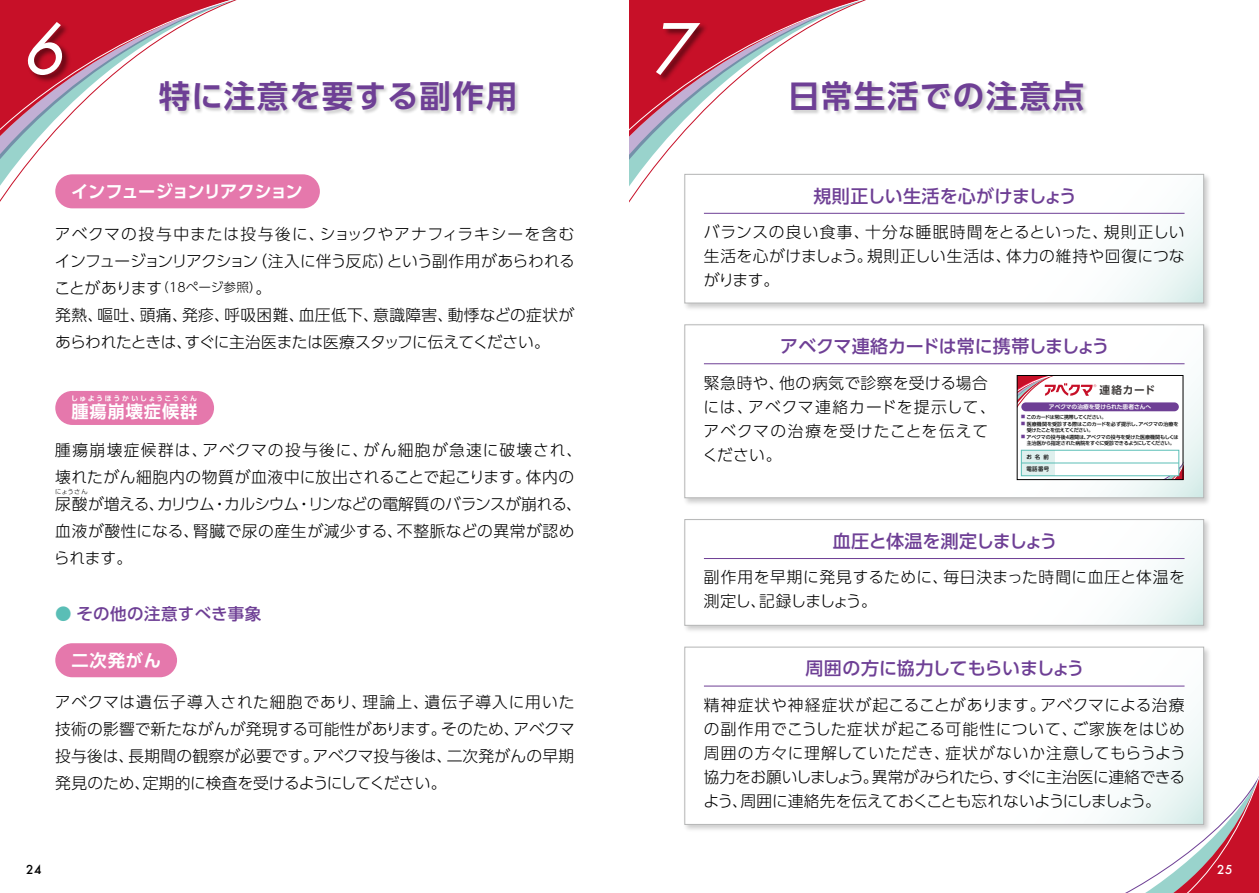
<style>
.page{position:relative;width:1259px;height:893px;background:#fff}
.page>*{position:absolute;margin:0;border:0;box-sizing:border-box;transform-origin:0 0}
.t1{font:italic 67.5px "Futura";color:#fff}
.t2{font:700 31.5px "UD Shin Go Pro De";letter-spacing:.045em;color:#6e3f95}
.t3{font:500 18px "UD Shin Go Pro";letter-spacing:-.01em;color:#6e3f95}
.t4{font:500 18px "UD Shin Go Pro";letter-spacing:-.03em;color:#6e3f95}
.t5{font:700 17.25px "UD Shin Go Pro De";letter-spacing:-.05em;color:#fff}
.t6{font:700 17.25px "UD Shin Go Pro De";letter-spacing:.05em;color:#fff}
.t7{font:700 17.25px "UD Shin Go Pro De";color:#fff}
.t8{font:500 16.5px "UD Shin Go Pro";letter-spacing:.025em;color:#6e3f95}
.t9{font:300 15.75px/24px "UD Shin Go Pro";letter-spacing:.015em;color:#000;text-align:justify}
.t10{font:300 15.75px/24px "UD Shin Go Pro";letter-spacing:.04em;color:#000}
.t11{font:300 15.75px/27px "UD Shin Go Pro";letter-spacing:-.005em;color:#000}
.t12{font:300 12.6px "UD Shin Go Pro";letter-spacing:.01em;color:#000}
.t13{font:500 12px "Futura";color:#000}
.t14{font:500 12px "Futura";color:#fff}
.t15{font:700 10.65px "UD Shin Go Pro De";letter-spacing:.07em;color:#3e3a39}
.t16{font:700 6.9px "UD Shin Go Pro De";letter-spacing:.225em;color:#fff}
.t17{font:300 6.3px "UD Shin Go Pro";letter-spacing:.04em;color:#000}
.t18{font:700 5.85px "UD Shin Go Pro De";letter-spacing:-.015em;color:#fff}
.t19{font:500 5.4px "UD Shin Go Pro";letter-spacing:.07em;color:#000}
.t20{font:500 5.1px/6.4px "UD Shin Go Pro";letter-spacing:-.03em;color:#000}
.t21{font:500 5.1px "UD Shin Go Pro";letter-spacing:-.055em;color:#000}
.s1{font-size:15.75px}
.s2{color:#5abeb6}
.s3{font-size:4.05px;color:#6e3f95}
</style>
<div class="page">
<svg style="left:0;top:176px;width:280px;height:33px"></svg>
<svg style="left:0;top:151px;width:38px;height:25px"></svg>
<svg style="left:0;top:0;width:237px;height:151px"></svg>
<svg style="left:1125px;top:776px;width:134px;height:117px"></svg>
<img style="left:157px;top:78px;width:361px;height:48px">
<img style="left:21px;top:13px;width:52px;height:90px">
<img style="left:684px;top:173px;width:525px;height:136px">
<svg style="left:686px;top:176px;width:516px;height:125px"></svg>
<div style="left:684px;top:174px;width:520px;height:129px;border:1px solid #b5b6b6"></div>
<hr style="left:704px;top:213px;width:480px;height:1px;background:#6e3f95">
<img style="left:685px;top:519px;width:524px;height:112px">
<svg style="left:686px;top:521px;width:516px;height:103px"></svg>
<div style="left:684px;top:519px;width:520px;height:107px;border:1px solid #b5b6b6"></div>
<hr style="left:704px;top:558px;width:480px;height:1px;background:#6e3f95">
<img style="left:684px;top:646px;width:529px;height:188px">
<svg style="left:686px;top:649px;width:516px;height:174px"></svg>
<div style="left:684px;top:647px;width:520px;height:178px;border:1px solid #b5b6b6"></div>
<hr style="left:704px;top:686px;width:480px;height:1px;background:#6e3f95">
<div style="left:55px;top:643px;width:122px;height:34px;background:#e578ac;border-radius:17px"></div>
<div style="left:55px;top:174px;width:265px;height:34px;background:#e578ac;border-radius:17px"></div>
<div style="left:55px;top:391px;width:159px;height:34px;background:#e578ac;border-radius:17px"></div>
<img style="left:684px;top:324px;width:525px;height:180px">
<svg style="left:686px;top:326px;width:516px;height:170px"></svg>
<div style="left:684px;top:324px;width:520px;height:174px;border:1px solid #b5b6b6"></div>
<hr style="left:704px;top:363px;width:480px;height:1px;background:#6e3f95">
<svg style="left:629px;top:176px;width:280px;height:46px"></svg>
<svg style="left:629px;top:151px;width:282px;height:25px"></svg>
<svg style="left:629px;top:0;width:237px;height:151px"></svg>
<img style="left:786px;top:78px;width:301px;height:48px">
<img style="left:650px;top:13px;width:61px;height:90px">
<div style="left:1017px;top:375px;width:166px;height:105px;background:#fff"></div>
<svg style="left:1151px;top:449px;width:30px;height:29px"></svg>
<div style="left:1021px;top:450px;width:157px;height:26px;background:#fff"></div>
<div style="left:1021px;top:450px;width:34px;height:26px;background:#dff0ee"></div>
<div style="left:1021px;top:450px;width:158px;height:26px;border:1px solid #5abeb6"></div>
<hr style="left:1021px;top:463px;width:157px;height:1px;background:#5abeb6">
<div style="left:1021px;top:402px;width:157px;height:9px;background:#6e3f95;border-radius:4px"></div>
<div style="left:1017px;top:375px;width:166px;height:105px;border:1px solid #000"></div>
<svg style="left:1017px;top:375px;width:79px;height:46px"></svg>
<h1 class="t1" style="left:23px;top:5px;width:41px">6</h1>
<h2 class="t2" style="left:159px;top:70px;width:360px">特に注意を要する副作用</h2>
<p class="t5" style="left:71px;top:177px;width:233px">インフュージョンリアクション</p>
<p class="t9" style="left:55px;top:219px;width:522px;line-height:27px">アベクマの投与中または投与後に、ショックやアナフィラキシーを含むインフュージョンリアクション（注入に伴う反応）という副作用があらわれる</p>
<p class="t12" style="left:54px;top:277px;width:218px"><span class="s1">ことがあります</span>（18ページ参照）<span class="s1">。</span></p>
<p class="t11" style="left:55px;top:300px;width:520px">発熱、嘔吐、頭痛、発疹、呼吸困難、血圧低下、意識障害、動悸などの症状があらわれたときは、すぐに主治医または医療スタッフに伝えてください。</p>
<p class="t16" style="left:71px;top:393px;width:127px">しゅようほうかいしょうこうぐん</p>
<p class="t6" style="left:71px;top:397px;width:127px">腫瘍崩壊症候群</p>
<p class="t10" style="left:55px;top:436px;width:528px;line-height:27px">腫瘍崩壊症候群は、アベクマの投与後に、がん細胞が急速に破壊され、壊れたがん細胞内の物質が血液中に放出されることで起こります。体内の</p>
<p class="t17" style="left:55px;top:487px;width:34px">にょうさん</p>
<p class="t9" style="left:54px;top:490px;width:529px;line-height:27px;text-align:left">尿酸が増える、カリウム・カルシウム・リンなどの電解質のバランスが崩れる、血液が酸性になる、腎臓で尿の産生が減少する、不整脈などの異常が認められます。</p>
<p class="t8" style="left:55px;top:601px;width:207px"><span class="s2">●</span> その他の注意すべき事象</p>
<p class="t7" style="left:71px;top:646px;width:91px">二次発がん</p>
<p class="t9" style="left:55px;top:688px;width:521px;line-height:27px">アベクマは遺伝子導入された細胞であり、理論上、遺伝子導入に用いた技術の影響で新たながんが発現する可能性があります。そのため、アベクマ投与後は、長期間の観察が必要です。アベクマ投与後は、二次発がんの早期発見のため、定期的に検査を受けるようにしてください。</p>
<h1 class="t1" style="left:652px;top:5px;width:41px">7</h1>
<h2 class="t2" style="left:788px;top:70px;width:297px">日常生活での注意点</h2>
<p class="t3" style="left:813px;top:181px;width:265px">規則正しい生活を心がけましょう</p>
<p class="t9" style="left:703px;top:220px;width:482px">バランスの良い食事、十分な睡眠時間をとるといった、規則正しい生活を心がけましょう。規則正しい生活は、体力の維持や回復につながります。</p>
<p class="t3" style="left:780px;top:332px;width:331px">アベクマ連絡カードは常に携帯しましょう</p>
<p class="t10" style="left:702px;top:370px;width:295px">緊急時や、他の病気で診察を受ける場合には、アベクマ連絡カードを提示して、アベクマの治療を受けたことを伝えてください。</p>
<p class="t15" style="left:1099px;top:382px;width:57px">連絡カード</p>
<p class="t18" style="left:1049px;top:402px;width:104px">アベクマの治療を受けられた患者さんへ</p>
<p class="t21" style="left:1021px;top:413px;width:87px"><span class="s3">■</span> このカードは常に携帯してください。</p>
<p class="t20" style="left:1026px;top:420px;width:153px;text-indent:-5px"><span class="s3">■</span> 医療機関を受診する際はこのカードを必ず提示し、アベクマの治療を受けたことを伝えてください。</p>
<p class="t20" style="left:1021px;top:433px;width:159px;text-align:center"><span class="s3">■</span> アベクマの投与後4週間は、アベクマの投与を受けた医療機関もしくは主治医から指定された病院をすぐに受診できるようにしてください。</p>
<p class="t19" style="left:1026px;top:452px;width:24px">お名前</p>
<p class="t19" style="left:1026px;top:465px;width:24px">電話番号</p>
<p class="t4" style="left:832px;top:526px;width:226px">血圧と体温を測定しましょう</p>
<p class="t9" style="left:704px;top:565px;width:482px">副作用を早期に発見するために、毎日決まった時間に血圧と体温を測定し、記録しましょう。</p>
<p class="t3" style="left:805px;top:654px;width:281px">周囲の方に協力してもらいましょう</p>
<p class="t9" style="left:703px;top:692px;width:484px">精神症状や神経症状が起こることがあります。アベクマによる治療の副作用でこうした症状が起こる可能性について、ご家族をはじめ周囲の方々に理解していただき、症状がないか注意してもらうよう協力をお願いしましょう。異常がみられたら、すぐに主治医に連絡できるよう、周囲に連絡先を伝えておくことも忘れないようにしましょう。</p>
<p class="t13" style="left:26px;top:862px;width:17px">24</p>
<p class="t14" style="left:1217px;top:862px;width:17px">25</p>
</div>
